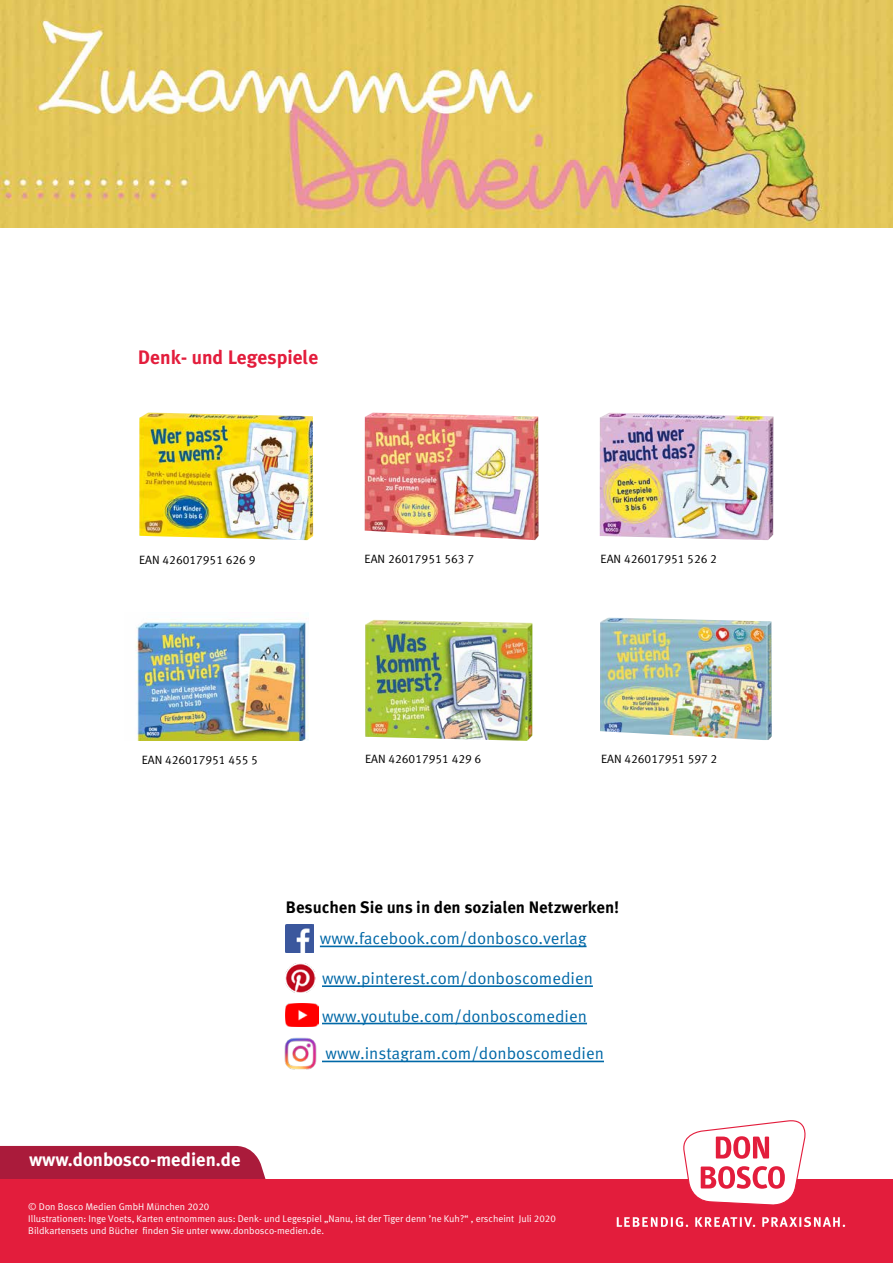
<style>
.page{position:relative;width:893px;height:1263px;background:#fff}
.page>*{position:absolute;margin:0;border:0;box-sizing:border-box;transform-origin:0 0}
.t1{font:700 19.5px "Meta Plus";color:#e31d3c}
.t2{font:700 18.75px "Meta Plus";color:#fff}
.t3{font:16.65px "Meta OT Norm";color:#0068a7}
.t4{font:700 16.65px "Meta OT";color:#000}
.t5{font:12px "Meta Normal LF";color:#000}
.t6{font:9.75px/11.7px "Meta Normal LF";color:#fff}
</style>
<div class="page">
<div style="left:0;top:1146px;width:266px;height:33px;background:#aa1b3b"></div>
<div style="left:0;top:1179px;width:893px;height:84px;background:#e31d3c"></div>
<svg style="left:683px;top:1120px;width:123px;height:85px"></svg>
<svg style="left:617px;top:1217px;width:228px;height:10px"></svg>
<img style="left:286px;top:963px;width:30px;height:30px">
<hr style="left:322px;top:985px;width:271px;height:2px;background:#0068a7">
<hr style="left:322px;top:1023px;width:265px;height:1px;background:#0068a7">
<img style="left:286px;top:1004px;width:33px;height:23px">
<hr style="left:320px;top:945px;width:267px;height:2px;background:#0068a7">
<img style="left:286px;top:924px;width:28px;height:28px">
<img style="left:284px;top:1037px;width:33px;height:33px">
<hr style="left:322px;top:1060px;width:282px;height:2px;background:#0068a7">
<img style="left:0;top:0;width:893px;height:227px">
<img style="left:139px;top:412px;width:174px;height:128px">
<img style="left:365px;top:412px;width:173px;height:128px">
<img style="left:600px;top:412px;width:173px;height:128px">
<img style="left:135px;top:619px;width:174px;height:121px">
<img style="left:365px;top:620px;width:167px;height:121px">
<img style="left:600px;top:618px;width:172px;height:122px">
<h1 class="t1" style="left:138px;top:346px;width:182px">Denk- und Legespiele</h1>
<p class="t5" style="left:139px;top:553px;width:118px">EAN 426017951 626 9</p>
<p class="t5" style="left:365px;top:552px;width:111px">EAN 26017951 563 7</p>
<p class="t5" style="left:601px;top:552px;width:118px">EAN 426017951 526 2</p>
<p class="t5" style="left:142px;top:753px;width:118px">EAN 426017951 455 5</p>
<p class="t5" style="left:365px;top:752px;width:118px">EAN 426017951 429 6</p>
<p class="t5" style="left:601px;top:752px;width:118px">EAN 426017951 597 2</p>
<h3 class="t4" style="left:286px;top:896px;width:335px">Besuchen Sie uns in den sozialen Netzwerken!</h3>
<h3 class="t3" style="left:320px;top:929px;width:268px">www.facebook.com/donbosco.verlag</h3>
<h3 class="t3" style="left:322px;top:968px;width:272px">www.pinterest.com/donboscomedien</h3>
<h3 class="t3" style="left:322px;top:1006px;width:267px">www.youtube.com/donboscomedien</h3>
<h3 class="t3" style="left:326px;top:1044px;width:280px">www.instagram.com/donboscomedien</h3>
<h2 class="t2" style="left:29px;top:1148px;width:213px">www.donbosco-medien.de</h2>
<p class="t6" style="left:28px;top:1201px;width:529px">© Don Bosco Medien GmbH München 2020<br>Illustrationen: Inge Voets, Karten entnommen aus: Denk- und Legespiel „Nanu, ist der Tiger denn ’ne Kuh?“ , erscheint Juli 2020<br>Bildkartensets und Bücher finden Sie unter www.donbosco-medien.de.</p>
</div>
